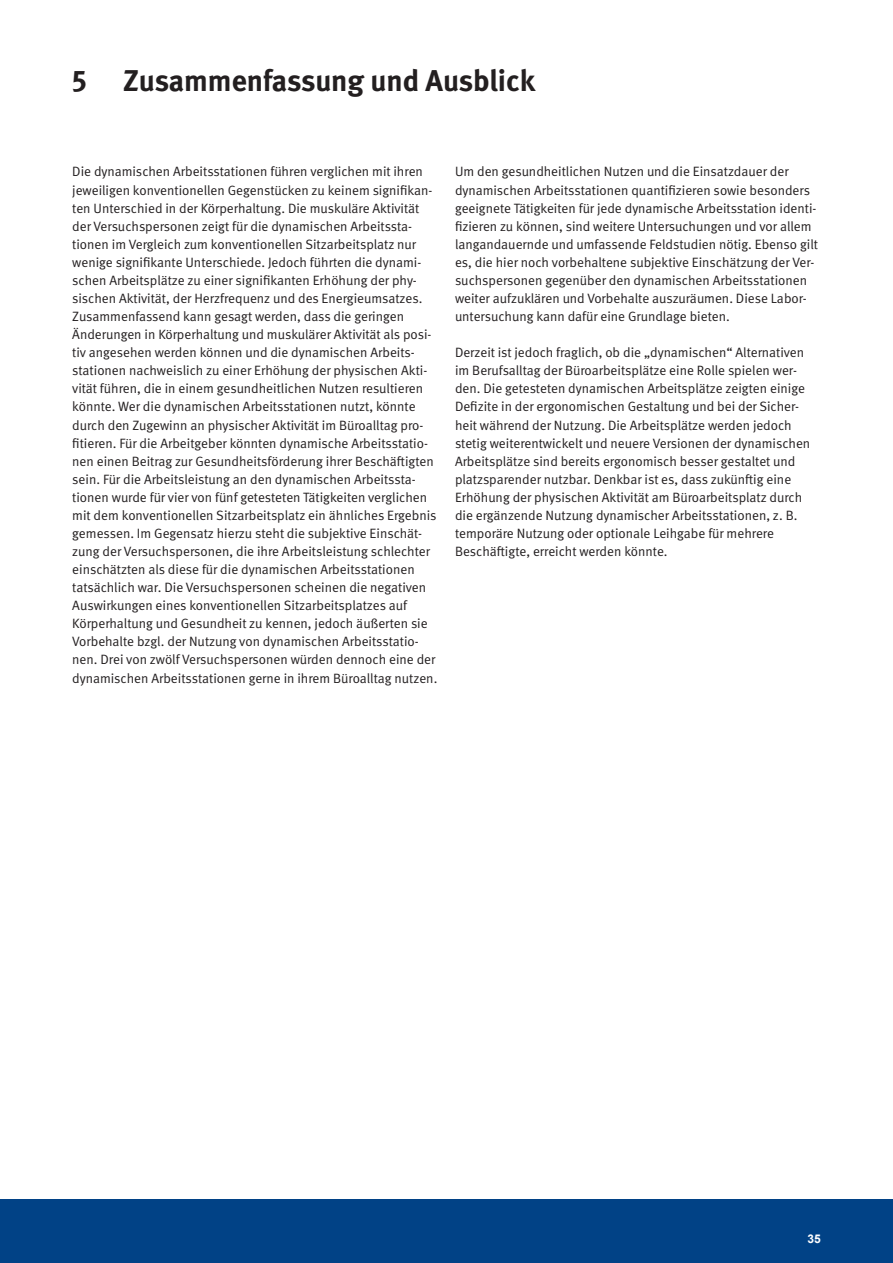
<style>
.page{position:relative;width:893px;height:1263px;background:#fff}
.page>*{position:absolute;margin:0;border:0;box-sizing:border-box;transform-origin:0 0}
.Kapitelüberschrift_R{font:700 30px "DGUV Meta";letter-spacing:-.005em;color:#231f20}
.Grundtext{font:13.5px/18px "DGUV Meta";color:#231f20}
.t1{font:700 12px "Arial";color:#fff}
</style>
<div class="page">
<div style="left:0;top:1199px;width:893px;height:64px;background:#014286"></div>
<p class="Kapitelüberschrift_R" style="left:72px;top:62px;width:464px">5 Zusammenfassung und Ausblick</p>
<p class="Grundtext" style="left:72px;top:163px;width:367px">Die dynamischen Arbeitsstationen führen verglichen mit ihren jeweiligen konventionellen Gegenstücken zu keinem signifikan&shy;ten Unterschied in der Körperhaltung. Die muskuläre Aktivität der Versuchspersonen zeigt für die dynamischen Arbeitssta&shy;tionen im Vergleich zum konventionellen Sitzarbeitsplatz nur wenige signifikante Unterschiede. Jedoch führten die dynami&shy;schen Arbeitsplätze zu einer signifikanten Erhöhung der phy&shy;sischen Aktivität, der Herzfrequenz und des Energieumsatzes.<br>Zusammenfassend kann gesagt werden, dass die geringen Änderungen in Körperhaltung und muskulärer Aktivität als posi&shy;tiv angesehen werden können und die dynamischen Arbeits&shy;stationen nachweislich zu einer Erhöhung der physischen Akti&shy;vität führen, die in einem gesundheitlichen Nutzen resultieren könnte. Wer die dynamischen Arbeitsstationen nutzt, könnte durch den Zugewinn an physischer Aktivität im Büroalltag pro&shy;fitieren. Für die Arbeitgeber könnten dynamische Arbeitsstatio&shy;nen einen Beitrag zur Gesundheitsförderung ihrer Beschäftigten sein. Für die Arbeitsleistung an den dynamischen Arbeitssta&shy;tionen wurde für vier von fünf getesteten Tätigkeiten verglichen mit dem konventionellen Sitzarbeitsplatz ein ähnliches Ergebnis gemessen. Im Gegensatz hierzu steht die subjektive Einschät&shy;zung der Versuchspersonen, die ihre Arbeitsleistung schlechter einschätzten als diese für die dynamischen Arbeitsstationen tatsächlich war. Die Versuchspersonen scheinen die negativen Auswirkungen eines konventionellen Sitzarbeitsplatzes auf Körperhaltung und Gesundheit zu kennen, jedoch äußerten sie Vorbehalte bzgl. der Nutzung von dynamischen Arbeitsstatio&shy;nen. Drei von zwölf Versuchspersonen würden dennoch eine der dynamischen Arbeitsstationen gerne in ihrem Büroalltag nutzen.</p>
<p class="Grundtext" style="left:455px;top:163px;width:365px">Um den gesundheitlichen Nutzen und die Einsatzdauer der dynamischen Arbeitsstationen quantifizieren sowie besonders geeignete Tätigkeiten für jede dynamische Arbeitsstation identi&shy;fizieren zu können, sind weitere Untersuchungen und vor allem langandauernde und umfassende Feldstudien nötig. Ebenso gilt es, die hier noch vorbehaltene subjektive Einschätzung der Ver&shy;suchspersonen gegenüber den dynamischen Arbeitsstationen weiter aufzuklären und Vorbehalte auszuräumen. Diese Labor&shy;untersuchung kann dafür eine Grundlage bieten.</p>
<p class="Grundtext" style="left:455px;top:344px;width:357px">Derzeit ist jedoch fraglich, ob die „dynamischen“ Alternativen im Berufsalltag der Büroarbeitsplätze eine Rolle spielen wer&shy;den. Die getesteten dynamischen Arbeitsplätze zeigten einige Defizite in der ergonomischen Gestaltung und bei der Sicher&shy;heit während der Nutzung. Die Arbeitsplätze werden jedoch stetig weiterentwickelt und neuere Versionen der dynamischen Arbeitsplätze sind bereits ergonomisch besser gestaltet und platzsparender nutzbar. Denkbar ist es, dass zukünftig eine Erhöhung der physischen Aktivität am Büroarbeitsplatz durch die ergänzende Nutzung dynamischer Arbeitsstationen, z. B. temporäre Nutzung oder optionale Leihgabe für mehrere Beschäftigte, erreicht werden könnte.</p>
<p class="t1" style="left:807px;top:1230px;width:15px">35</p>
</div>
